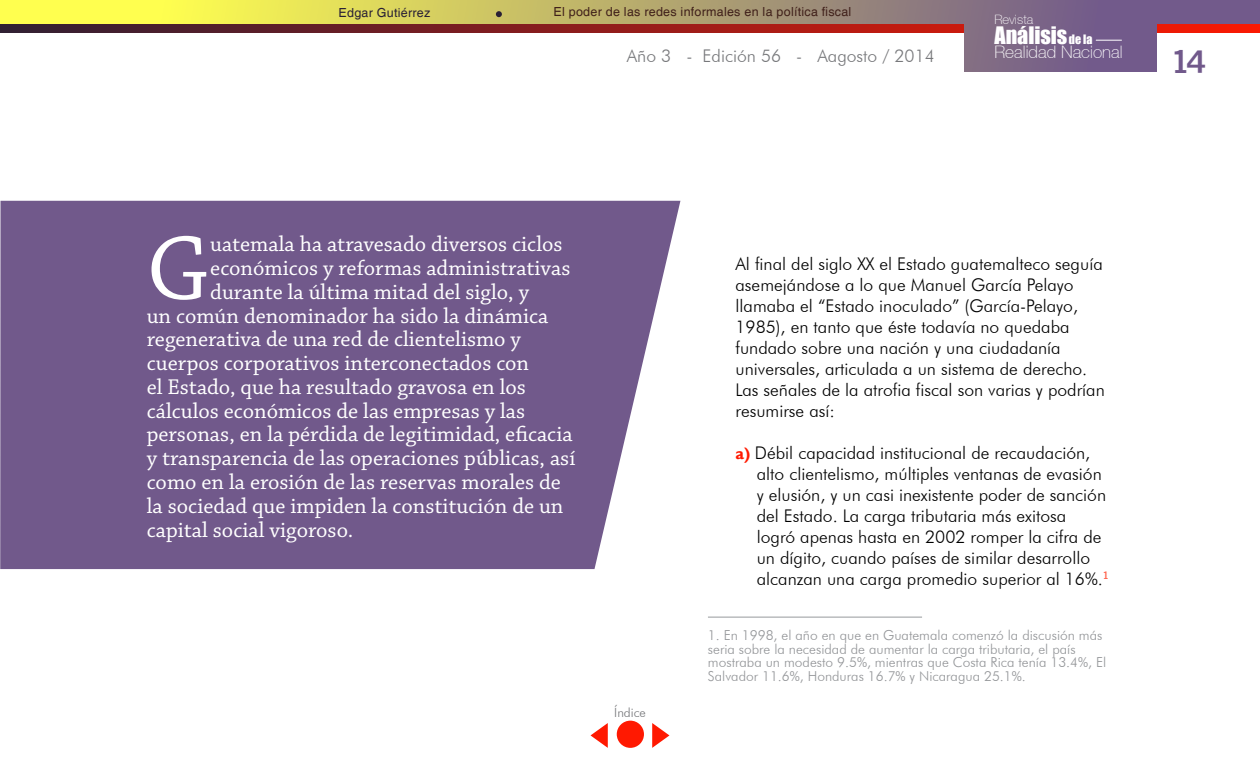
<style>
.page{position:relative;width:1260px;height:765px;background:#fff}
.page>*{position:absolute;margin:0;border:0;box-sizing:border-box;transform-origin:0 0}
.t1{font:95.62px "Chaparral Pro";color:#fff}
.t2{font:700 31.25px "Goethe Gothic";color:#71598b}
.t3{font:22.5px "Chaparral Pro";color:#fff}
.t4{font:22.12px "Impact";color:#fff}
.t5{font:300 17.5px/21px "Futura BT";color:#000}
.t6{font:300 17.5px "Futura BT";color:#77787b}
.t7{font:100 17.12px "Helvetica 35";color:#fff}
.t8{font:300 13.75px/13.8px "Futura BT";color:#939598}
.t9{font:100 12.88px "Helvetica 35";color:#fff}
.t10{font:300 12.75px "Futura BT";color:#757679}
.t11{font:12.5px "Helvetica";letter-spacing:.02em;color:#40201a}
.t12{font:12.5px "Helvetica";letter-spacing:.02em;color:#292035}
.s1{font-size:11.88px}
.s2{font-family:"Gill Sans";font-weight:700;font-size:16.25px;color:#ff1901}
</style>
<div class="page">
<svg style="left:0;top:23px;width:1260px;height:10px"></svg>
<svg style="left:0;top:0;width:1260px;height:23px"></svg>
<div style="left:964px;top:0;width:192px;height:71px;background:linear-gradient(to right,#846f83,#6e558d)"></div>
<div style="left:617px;top:721px;width:27px;height:27px;background:#ff1901;border-radius:50%"></div>
<svg style="left:1096px;top:40px;width:26px;height:1px"></svg>
<div style="left:0;top:201px;width:680px;height:368px;background:#71598b"></div>
<hr style="left:708px;top:617px;width:214px;height:1px;background:#97999c">
<svg style="left:496px;top:11px;width:6px;height:6px"></svg>
<svg style="left:652px;top:723px;width:17px;height:25px"></svg>
<svg style="left:591px;top:723px;width:17px;height:25px"></svg>
<p class="t12" style="left:339px;top:8px;width:93px">Edgar Gutiérrez</p>
<p class="t11" style="left:554px;top:5px;width:299px">El poder de las redes informales en la política iscal</p>
<p class="t6" style="left:627px;top:49px;width:309px">Año 3 - Edición 56 - Aagosto / 2014</p>
<p class="t9" style="left:994px;top:12px;width:40px">Revista</p>
<p class="t4" style="left:994px;top:24px;width:100px">Análisis<span class="s1">de la</span></p>
<p class="t7" style="left:994px;top:42px;width:130px">Realidad Nacional</p>
<h2 class="t2" style="left:1171px;top:49px;width:36px">14</h2>
<h1 class="t1" style="left:147px;top:232px;width:65px">G</h1>
<p class="t3" style="left:210px;top:236px;width:354px">uatemala ha atravesado diversos ciclos</p>
<p class="t3" style="left:210px;top:259px;width:362px">económicos y reformas administrativas</p>
<p class="t3" style="left:210px;top:283px;width:320px">durante la última mitad del siglo, y</p>
<p class="t3" style="left:147px;top:307px;width:403px">un común denominador ha sido la dinámica</p>
<p class="t3" style="left:147px;top:331px;width:376px">regenerativa de una red de clientelismo y</p>
<p class="t3" style="left:147px;top:354px;width:384px">cuerpos corporativos interconectados con</p>
<p class="t3" style="left:147px;top:378px;width:381px">el Estado, que ha resultado gravosa en los</p>
<p class="t3" style="left:147px;top:402px;width:380px">cálculos económicos de las empresas y las</p>
<p class="t3" style="left:147px;top:426px;width:428px">personas, en la pérdida de legitimidad, eicacia</p>
<p class="t3" style="left:147px;top:449px;width:430px">y transparencia de las operaciones públicas, así</p>
<p class="t3" style="left:147px;top:473px;width:416px">como en la erosión de las reservas morales de</p>
<p class="t3" style="left:147px;top:497px;width:418px">la sociedad que impiden la constitución de un</p>
<p class="t3" style="left:147px;top:521px;width:208px">capital social vigoroso.</p>
<p class="t10" style="left:614px;top:707px;width:33px">Índice</p>
<p class="t5" style="left:736px;top:255px;width:371px">Al final del siglo XX el Estado guatemalteco seguía asemejándose a lo que Manuel García Pelayo llamaba el “Estado inoculado” (García-Pelayo, 1985), en tanto que éste todavía no quedaba fundado sobre una nación y una ciudadanía universales, articulada a un sistema de derecho.<br>Las señales de la atrofia fiscal son varias y podrían resumirse así:</p>
<p class="t5" style="left:757px;top:444px;width:354px;text-indent:-21px"><span class="s2">a)</span> Débil capacidad institucional de recaudación, alto clientelismo, múltiples ventanas de evasión y elusión, y un casi inexistente poder de sanción del Estado. La carga tributaria más exitosa logró apenas hasta en 2002 romper la cifra de un dígito, cuando países de similar desarrollo alcanzan una carga promedio superior al 16%.<sup>1</sup></p>
<p class="t8" style="left:708px;top:629px;width:400px">1. En 1998, el año en que en Guatemala comenzó la discusión más seria sobre la necesidad de aumentar la carga tributaria, el país mostraba un modesto 9.5%, mientras que Costa Rica tenía 13.4%, El Salvador 11.6%, Honduras 16.7% y Nicaragua 25.1%.</p>
</div>
